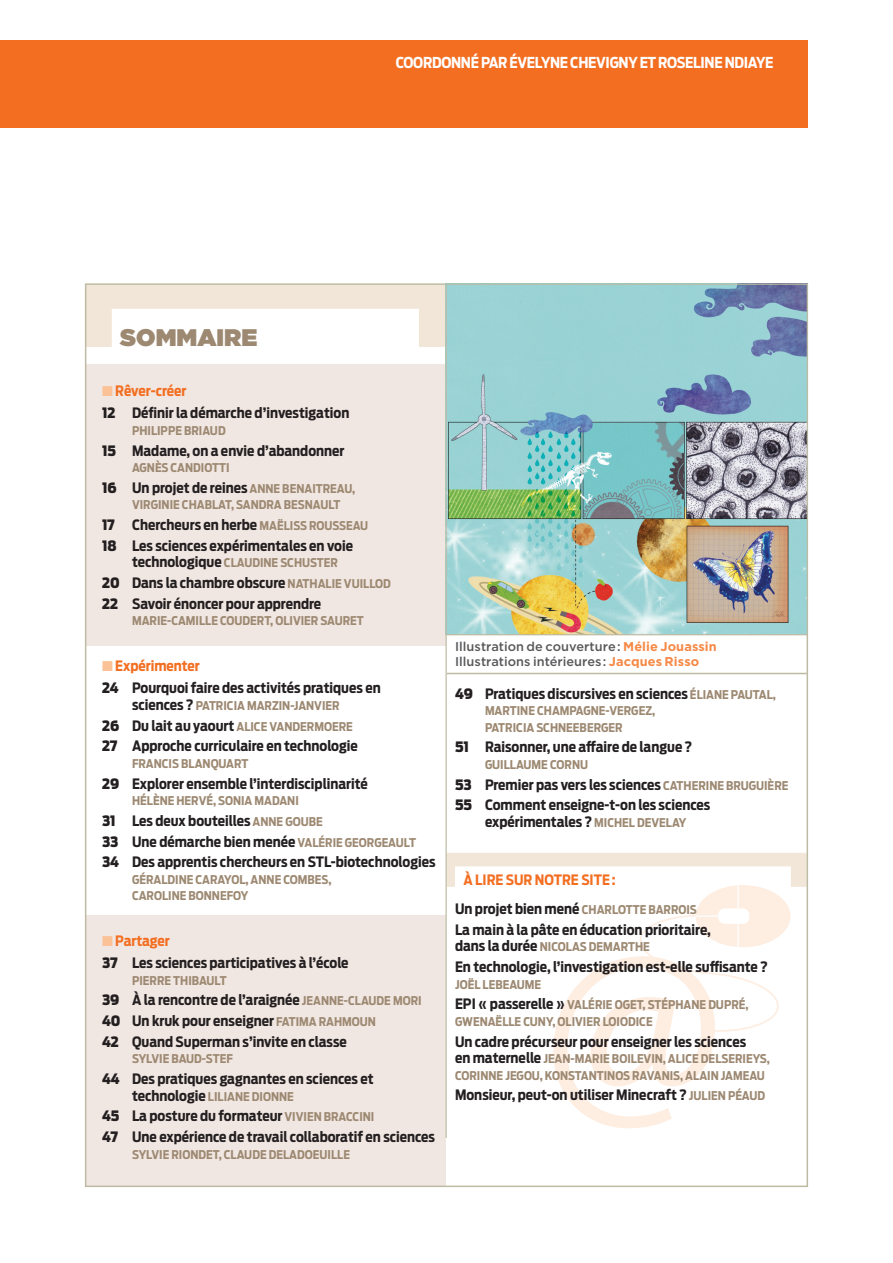
<style>
.page{position:relative;width:893px;height:1263px;background:#fff}
.page>*{position:absolute;margin:0;border:0;box-sizing:border-box;transform-origin:0 0}
.t1{font:900 24px "Gotham";color:#9d8972}
.t2{font:700 15px "Antenna Cond";letter-spacing:-.02em;color:#fff}
.t3{font:700 14.25px/20.7px "Antenna Cond";color:#231f20}
.t4{font:700 14.25px/29.2px "Antenna Cond";color:#f36e21}
.t5{font:500 12.75px/15px "Gotham";color:#57585a}
.t6{font:700 12px/20.7px "Antenna Cond";color:#9d8972}
.s1{color:#fbc197}
.s2{color:#f36e21}
.s3{font-weight:900}
.s4{font-size:12px;color:#9d8972}
.s5{font-size:14.25px;color:#231f20}
.s6{font-weight:700;color:#f68945}
.s7{color:#231f20}
</style>
<div class="page">
<div style="left:0;top:40px;width:808px;height:88px;background:#f36e21"></div>
<div style="left:86px;top:285px;width:721px;height:61px;background:#f2e6d8"></div>
<div style="left:112px;top:309px;width:307px;height:45px;background:#fff"></div>
<div style="left:86px;top:915px;width:360px;height:272px;background:#f1e7e2"></div>
<div style="left:85px;top:365px;width:361px;height:281px;background:#f1e7e2"></div>
<div style="left:696px;top:885px;width:95px;height:62px;background:#feeee2;border-radius:50%"></div>
<hr style="left:737px;top:883px;width:2px;height:66px;background:#fff">
<div style="left:718px;top:908px;width:31px;height:16px;background:#fff;border-radius:6px"></div>
<svg style="left:553px;top:913px;width:226px;height:215px"></svg>
<svg style="left:447px;top:853px;width:358px;height:34px"></svg>
<hr style="left:445px;top:292px;width:2px;height:846px;background:#bdbba2">
<hr style="left:447px;top:673px;width:360px;height:1px;background:#bdbba2">
<img style="left:447px;top:286px;width:359px;height:347px">
<div style="left:445px;top:284px;width:363px;height:351px;border:1px solid #bdbba2"></div>
<p class="t2" style="left:396px;top:54px;width:379px">Coordonné par Évelyne Chevigny et Roseline Ndiaye</p>
<h1 class="t1" style="left:120px;top:321px;width:139px">SOMMAIRE</h1>
<p class="t3" style="left:102px;top:380px;width:249px;line-height:22px"><span class="s1">■</span> <span class="s2">Rêver-créer<br></span><span class="s3">12</span> Définir la démarche d’investigation</p>
<p class="t6" style="left:132px;top:420px;width:37px">Philippe</p>
<p class="t6" style="left:184px;top:420px;width:43px">Briaud</p>
<p class="t3" style="left:102px;top:440px;width:244px"><span class="s3">15</span> Madame, on a envie d’abandonner</p>
<p class="t6" style="left:132px;top:457px;width:99px">Agnès Candiotti</p>
<p class="t3" style="left:102px;top:477px;width:255px"><span class="s3">16</span> Un projet de reines <span class="s4">Anne Benaitreau,</span></p>
<p class="t6" style="left:102px;top:495px;width:20px">V</p>
<p class="t6" style="left:140px;top:495px;width:202px">irginie Chablat, Sandra Besnault</p>
<p class="t3" style="left:102px;top:515px;width:268px"><span class="s3">17</span> Chercheurs en herbe <span class="s4">Maëliss Rousseau<br></span><span class="s3">18</span> Les sciences expérimentales en voie</p>
<p class="t6" style="left:132px;top:553px;width:200px"><span class="s5">technologique</span> Claudine Schuster</p>
<p class="t3" style="left:102px;top:573px;width:290px"><span class="s3">20</span> Dans la chambre obscure <span class="s4">Nathalie Vuillod<br></span><span class="s3">22</span> Savoir énoncer pour apprendre</p>
<p class="t6" style="left:132px;top:611px;width:233px">Marie-Cam ille Coudert, Olivier Sauret</p>
<p class="t3" style="left:102px;top:655px;width:280px;line-height:22px"><span class="s1">■</span> <span class="s2">Expérimenter<br></span><span class="s3">24</span> Pourquoi faire des activités pratiques en</p>
<p class="t6" style="left:132px;top:695px;width:202px"><span class="s5">sciences?</span> Patr icia Marzin-Janvier</p>
<p class="t3" style="left:102px;top:715px;width:207px"><span class="s3">26</span> Du lait au yaourt <span class="s4">Alice Vanderm</span></p>
<p class="t6" style="left:324px;top:716px;width:16px">oere</p>
<p class="t3" style="left:102px;top:736px;width:257px"><span class="s3">27</span> Approche curriculaire en technologie</p>
<p class="t6" style="left:132px;top:753px;width:118px">Francis Blanquart</p>
<p class="t3" style="left:102px;top:773px;width:267px"><span class="s3">29</span> Explorer ensemble l’interdisciplinarité</p>
<p class="t6" style="left:102px;top:790px;width:16px">Hé</p>
<p class="t6" style="left:147px;top:790px;width:38px">lène Her</p>
<p class="t6" style="left:199px;top:790px;width:102px">vé, Sonia Madani</p>
<p class="t3" style="left:102px;top:810px;width:335px"><span class="s3">31</span> Les deux bouteilles <span class="s4">Anne Goube<br></span><span class="s3">33</span> Une démarche bien menée <span class="s4">Valér ie Georgeault<br></span><span class="s3">34</span> Des apprentis chercheurs en STL-biotechnologies</p>
<p class="t6" style="left:132px;top:869px;width:9px">Géra</p>
<p class="t6" style="left:161px;top:869px;width:146px">ldine Carayol, Anne Combe</p>
<p class="t6" style="left:321px;top:869px;width:12px">s,</p>
<p class="t6" style="left:132px;top:886px;width:118px">Caroline Bonnefoy</p>
<p class="t3" style="left:102px;top:930px;width:248px;line-height:22px"><span class="s1">■</span> <span class="s2">Partager<br></span><span class="s3">37</span> Les sciences participatives à l’école</p>
<p class="t6" style="left:132px;top:970px;width:19px">Pierre</p>
<p class="t6" style="left:173px;top:970px;width:55px">Thibault</p>
<p class="t3" style="left:102px;top:990px;width:321px"><span class="s3">39</span> À la rencontre de l’araignée <span class="s4">Jeanne-Claude Mor i<br></span><span class="s3">40</span> Un kruk pour enseigner <span class="s4">Fatima Rahmoun<br></span><span class="s3">42</span> Quand Superman s’invite en classe</p>
<p class="t6" style="left:102px;top:1049px;width:20px">S</p>
<p class="t6" style="left:139px;top:1049px;width:88px">ylvie Baud-Stef</p>
<p class="t3" style="left:102px;top:1069px;width:273px"><span class="s3">44</span> Des pratiques gagnantes en sciences et</p>
<p class="t6" style="left:132px;top:1086px;width:162px"><span class="s5">technologie</span> Liliane Dionne</p>
<p class="t3" style="left:102px;top:1106px;width:237px"><span class="s3">45</span> La posture du formateur <span class="s4">Vivien Bracc</span></p>
<p class="t6" style="left:359px;top:1107px;width:17px">ini</p>
<p class="t3" style="left:102px;top:1127px;width:334px"><span class="s3">47</span> Une expérience de travail collaboratif en sciences</p>
<p class="t6" style="left:132px;top:1144px;width:218px">Sylvie Riondet, Claude Deladoeuille</p>
<p class="t5" style="left:455px;top:639px;width:263px">Illustration de couverture : <span class="s6">Mélie Jouassin<br></span>Illustrations intérieures : <span class="s6">Jacques Risso</span></p>
<p class="t3" style="left:455px;top:683px;width:323px"><span class="s3">49</span> Pratiques discursives en sciences <span class="s4">Éliane Pautal,</span></p>
<p class="t6" style="left:485px;top:700px;width:76px">Martine Champa</p>
<p class="t6" style="left:583px;top:700px;width:73px">gne-Vergez,</p>
<p class="t6" style="left:485px;top:717px;width:89px">Patricia Schneeber</p>
<p class="t6" style="left:601px;top:717px;width:15px">ger</p>
<p class="t3" style="left:455px;top:737px;width:239px"><span class="s3">51</span> Raisonner, une affaire de langue?</p>
<p class="t6" style="left:455px;top:754px;width:20px">G</p>
<p class="t6" style="left:492px;top:754px;width:97px">uillaume Cornu</p>
<p class="t3" style="left:455px;top:774px;width:327px"><span class="s3">53</span> Premier pas vers les sciences <span class="s4">Cather ine Bruguière<br></span><span class="s3">55</span> Comment enseigne-t-on les sciences</p>
<p class="t3" style="left:485px;top:811px;width:203px">expérimentales? <span class="s4">Michel Develay</span></p>
<p class="t4" style="left:455px;top:865px;width:210px;text-indent:9px">à lire sur notre site :<br><span class="s7">Un projet bien mené</span> <span class="s4">Charlotte Barr</span></p>
<p class="t6" style="left:678px;top:899px;width:20px">ois</p>
<p class="t3" style="left:455px;top:919px;width:257px">La main à la pâte en éducation prioritaire,</p>
<p class="t6" style="left:455px;top:937px;width:143px"><span class="s5">dans la durée</span> Nicolas Demar</p>
<p class="t6" style="left:628px;top:937px;width:22px">the</p>
<p class="t3" style="left:455px;top:957px;width:314px">En technologie, l’investigation est-elle suffisante?</p>
<p class="t6" style="left:455px;top:974px;width:36px">Joël Lebea</p>
<p class="t6" style="left:455px;top:974px;width:295px;text-indent:62px">ume<br><span class="s5">EPI « passerelle »</span> Valér ie Oget, Stéphane Dupré,</p>
<p class="t6" style="left:455px;top:1011px;width:192px">Gwenaëlle Cuny, Olivier Loiodice</p>
<p class="t3" style="left:455px;top:1031px;width:293px">Un cadre précurseur pour enseigner les sciences</p>
<p class="t6" style="left:455px;top:1051px;width:316px;line-height:16.5px"><span class="s5">en maternelle</span> Jean-Mar ie Boilevin, Alice Delser ieys,<br>Cor inne Jegou, Konstantinos Ravanis, Alain Jamea</p>
<p class="t6" style="left:757px;top:1065px;width:10px">u</p>
<p class="t3" style="left:455px;top:1085px;width:312px">Monsieur, peut-on utiliser Minecraft? <span class="s4">Julien Péaud</span></p>
</div>
